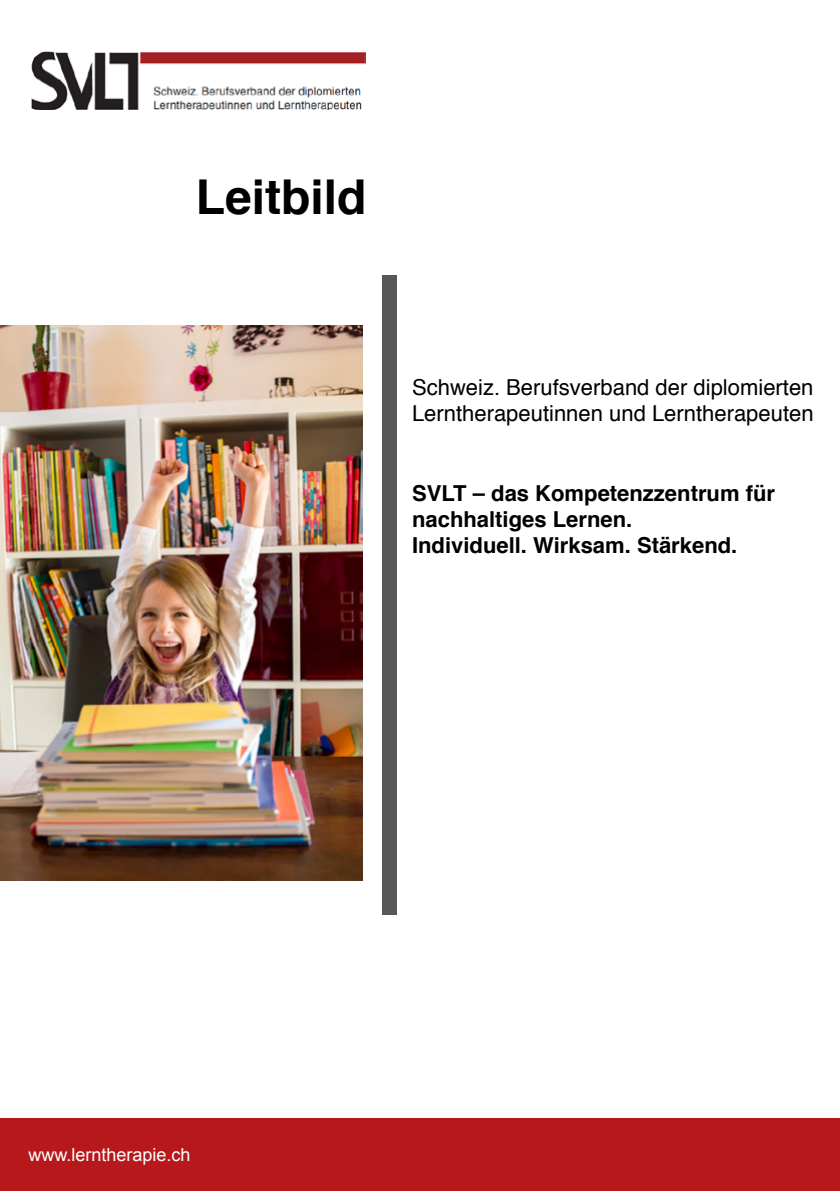
<style>
.page{position:relative;width:840px;height:1191px;background:#fff}
.page>*{position:absolute;margin:0;border:0;box-sizing:border-box;transform-origin:0 0}
.t1{font:700 48px "Helvetica";color:#000}
.t2{font:700 22px/26.4px "Helvetica";color:#000}
.t3{font:22px/26.4px "Helvetica";color:#000}
.t4{font:18px "Arial";color:#fff}
</style>
<div class="page">
<img style="left:31px;top:51px;width:334px;height:58px">
<div style="left:0;top:1119px;width:839px;height:72px;background:#b6181b"></div>
<img style="left:0;top:325px;width:362px;height:555px">
<div style="left:382px;top:276px;width:14px;height:639px;background:#575756"></div>
<h1 class="t1" style="left:196px;top:158px;width:172px">Leitbild</h1>
<p class="t3" style="left:412px;top:374px;width:403px">Schweiz. Berufsverband der diplomierten<br>Lerntherapeutinnen und Lerntherapeuten</p>
<p class="t2" style="left:412px;top:480px;width:364px">SVLT – das Kompetenzzentrum für nachhaltiges Lernen.<br>Individuell. Wirksam. Stärkend.</p>
<p class="t4" style="left:28px;top:1142px;width:164px">www.lerntherapie.ch</p>
</div>
